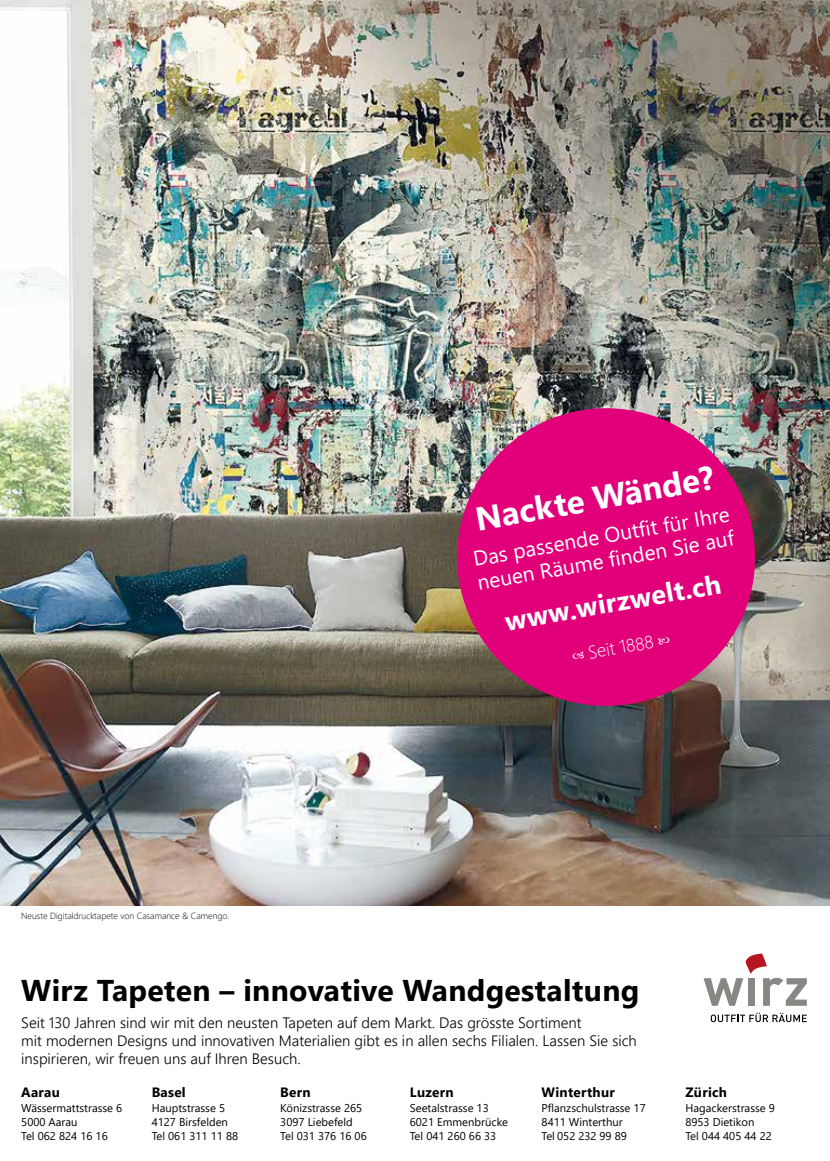
<style>
.page{position:relative;width:830px;height:1161px;background:#fff}
.page>*{position:absolute;margin:0;border:0;box-sizing:border-box;transform-origin:0 0}
.t1{font:700 33px "Segoe UI";color:#fff}
.t2{font:700 30px "Segoe UI";letter-spacing:.01em;color:#000}
.t3{font:700 27px "Segoe UI";color:#fff}
.t4{font:21px/24px "Segoe UI";color:#fff}
.t5{font:300 18px "Segoe UI";color:#fff}
.t6{font:300 15px/18px "Segoe UI";color:#000}
.t7{font:700 13.5px "Segoe UI";letter-spacing:.02em;color:#000}
.t8{font:11.25px/14.2px "Segoe UI";color:#000}
.t9{font:300 9px "Segoe UI";color:#000}
</style>
<div class="page">
<svg style="left:703px;top:953px;width:103px;height:53px"></svg>
<svg style="left:710px;top:1013px;width:96px;height:9px"></svg>
<img style="left:0;top:0;width:829px;height:906px">
<div style="left:457px;top:408px;width:297px;height:298px;background:#e2007a;border-radius:50%"></div>
<p class="t9" style="left:21px;top:907px;width:209px">Neuste Digitaldrucktapete von Casamance &amp; Camengo.</p>
<h1 class="t1" style="left:470px;top:488px;width:243px;rotate:-10deg">Nackte Wände?</h1>
<h3 class="t4" style="left:470px;top:545px;width:261px;rotate:-10deg">Das passende Outfi t für Ihre neuen Räume fi nden Sie auf</h3>
<h3 class="t3" style="left:500px;top:596px;width:220px;rotate:-10deg">www.wirzwelt.ch</h3>
<h3 class="t5" style="left:585px;top:636px;width:68px;rotate:-10deg">Seit 1888</h3>
<h2 class="t2" style="left:21px;top:962px;width:619px">Wirz Tapeten – innovative Wandgestaltung</h2>
<h3 class="t6" style="left:21px;top:1012px;width:616px">Seit 130 Jahren sind wir mit den neusten Tapeten auf dem Markt. Das grösste Sortiment<br>mit modernen Designs und innovativen Materialien gibt es in allen sechs Filialen. Lassen Sie sich inspirieren, wir freuen uns auf Ihren Besuch.</h3>
<p class="t7" style="left:21px;top:1080px;width:40px">Aarau</p>
<p class="t8" style="left:21px;top:1099px;width:102px">Wässermattstrasse 6<br>5000 Aarau<br>Tel 062 824 16 16</p>
<p class="t7" style="left:152px;top:1080px;width:36px">Basel</p>
<p class="t8" style="left:152px;top:1099px;width:88px">Hauptstrasse 5<br>4127 Birsfelden<br>Tel 061 311 11 88</p>
<p class="t7" style="left:280px;top:1080px;width:32px">Bern</p>
<p class="t8" style="left:280px;top:1099px;width:88px">Könizstrasse 265<br>3097 Liebefeld<br>Tel 031 376 16 06</p>
<p class="t7" style="left:409px;top:1080px;width:45px">Luzern</p>
<p class="t8" style="left:409px;top:1099px;width:100px">Seetalstrasse 13<br>6021 Emmenbrücke<br>Tel 041 260 66 33</p>
<p class="t7" style="left:541px;top:1080px;width:75px">Winterthur</p>
<p class="t8" style="left:541px;top:1099px;width:106px">Pflanzschulstrasse 17<br>8411 Winterthur<br>Tel 052 232 99 89</p>
<p class="t7" style="left:685px;top:1080px;width:43px">Zürich</p>
<p class="t8" style="left:685px;top:1099px;width:91px">Hagackerstrasse 9<br>8953 Dietikon<br>Tel 044 405 44 22</p>
</div>
